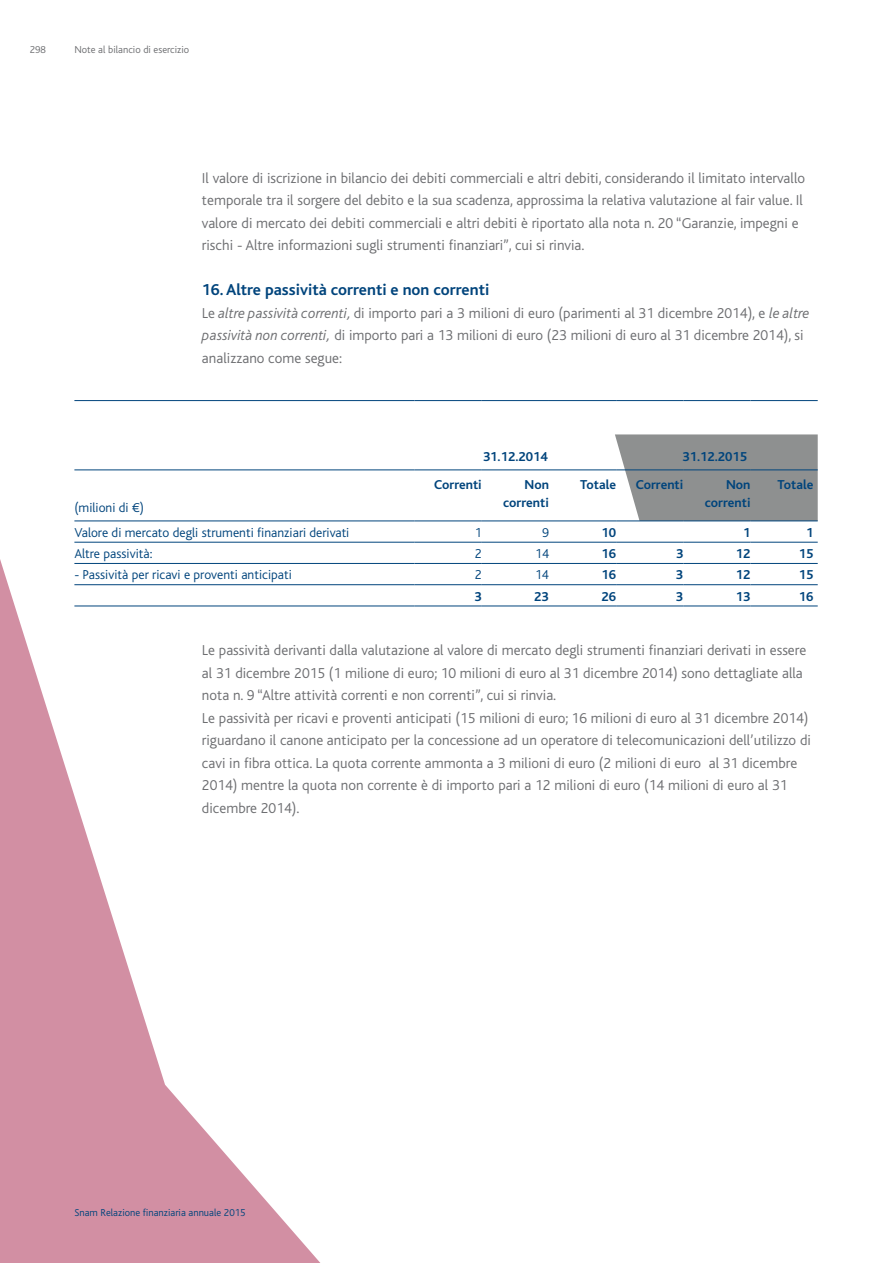
<style>
.page{position:relative;width:893px;height:1263px;background:#fff}
.page>*{position:absolute;margin:0;border:0;box-sizing:border-box;transform-origin:0 0}
.t1{font:700 16.5px "Bliss";color:#00447c}
.t2{font:300 15px/22.5px "Bliss";color:#6d6e71}
.t3{font:300 13.5px "Bliss";color:#00447c}
.t4{font:700 13.5px/18px "Bliss";color:#00447c;text-align:right}
.t5{font:300 10.5px "Bliss";color:#00447c}
.t6{font:300 10.5px "Bliss";color:#6d6e71}
.s1{font-style:italic}
</style>
<div class="page">
<svg style="left:0;top:559px;width:320px;height:704px"></svg>
<svg style="left:615px;top:434px;width:203px;height:86px;background:#949697"></svg>
<hr style="left:74px;top:400px;width:341px;height:1px;background:#00447c">
<hr style="left:415px;top:400px;width:67px;height:1px;background:#00447c">
<hr style="left:482px;top:400px;width:67px;height:1px;background:#00447c">
<hr style="left:549px;top:400px;width:67px;height:1px;background:#00447c">
<hr style="left:616px;top:400px;width:67px;height:1px;background:#00447c">
<hr style="left:683px;top:400px;width:67px;height:1px;background:#00447c">
<hr style="left:750px;top:400px;width:68px;height:1px;background:#00447c">
<hr style="left:74px;top:469px;width:341px;height:1px;background:#00447c">
<hr style="left:415px;top:469px;width:67px;height:1px;background:#00447c">
<hr style="left:482px;top:469px;width:67px;height:1px;background:#00447c">
<hr style="left:549px;top:469px;width:67px;height:1px;background:#00447c">
<hr style="left:616px;top:469px;width:67px;height:1px;background:#00447c">
<hr style="left:683px;top:469px;width:67px;height:1px;background:#00447c">
<hr style="left:750px;top:469px;width:68px;height:1px;background:#00447c">
<hr style="left:74px;top:520px;width:341px;height:1px;background:#00447c">
<hr style="left:415px;top:520px;width:67px;height:1px;background:#00447c">
<hr style="left:482px;top:520px;width:67px;height:1px;background:#00447c">
<hr style="left:549px;top:520px;width:67px;height:1px;background:#00447c">
<hr style="left:616px;top:520px;width:67px;height:1px;background:#00447c">
<hr style="left:683px;top:520px;width:67px;height:1px;background:#00447c">
<hr style="left:750px;top:520px;width:68px;height:1px;background:#00447c">
<hr style="left:74px;top:542px;width:341px;height:1px;background:#00447c">
<hr style="left:415px;top:542px;width:67px;height:1px;background:#00447c">
<hr style="left:482px;top:542px;width:67px;height:1px;background:#00447c">
<hr style="left:549px;top:542px;width:67px;height:1px;background:#00447c">
<hr style="left:616px;top:542px;width:67px;height:1px;background:#00447c">
<hr style="left:683px;top:542px;width:67px;height:1px;background:#00447c">
<hr style="left:750px;top:542px;width:68px;height:1px;background:#00447c">
<hr style="left:74px;top:563px;width:341px;height:1px;background:#00447c">
<hr style="left:415px;top:563px;width:67px;height:1px;background:#00447c">
<hr style="left:482px;top:563px;width:67px;height:1px;background:#00447c">
<hr style="left:549px;top:563px;width:67px;height:1px;background:#00447c">
<hr style="left:616px;top:563px;width:67px;height:1px;background:#00447c">
<hr style="left:683px;top:563px;width:67px;height:1px;background:#00447c">
<hr style="left:750px;top:563px;width:68px;height:1px;background:#00447c">
<hr style="left:74px;top:584px;width:341px;height:1px;background:#00447c">
<hr style="left:74px;top:606px;width:341px;height:1px;background:#00447c">
<hr style="left:415px;top:584px;width:67px;height:1px;background:#00447c">
<hr style="left:415px;top:606px;width:67px;height:1px;background:#00447c">
<hr style="left:482px;top:584px;width:67px;height:1px;background:#00447c">
<hr style="left:482px;top:606px;width:67px;height:1px;background:#00447c">
<hr style="left:549px;top:584px;width:67px;height:1px;background:#00447c">
<hr style="left:549px;top:606px;width:67px;height:1px;background:#00447c">
<hr style="left:616px;top:584px;width:67px;height:1px;background:#00447c">
<hr style="left:616px;top:606px;width:67px;height:1px;background:#00447c">
<hr style="left:683px;top:584px;width:67px;height:1px;background:#00447c">
<hr style="left:683px;top:606px;width:67px;height:1px;background:#00447c">
<hr style="left:750px;top:584px;width:68px;height:1px;background:#00447c">
<hr style="left:750px;top:606px;width:68px;height:1px;background:#00447c">
<p class="t6" style="left:30px;top:44px;width:18px">298</p>
<p class="t6" style="left:74px;top:44px;width:116px">Note al bilancio di esercizio</p>
<p class="t2" style="left:202px;top:167px;width:605px">Il valore di iscrizione in bilancio dei debiti commerciali e altri debiti, considerando il limitato intervallo temporale tra il sorgere del debito e la sua scadenza, approssima la relativa valutazione al fair value. Il valore di mercato dei debiti commerciali e altri debiti è riportato alla nota n. 20 “Garanzie, impegni e rischi - Altre informazioni sugli strumenti finanziari”, cui si rinvia.</p>
<p class="t1" style="left:202px;top:281px;width:289px">16. Altre passività correnti e non correnti</p>
<p class="t2" style="left:202px;top:302px;width:609px">Le <span class="s1">altre passività correnti,</span> di importo pari a 3 milioni di euro (parimenti al 31 dicembre 2014), e <span class="s1">le altre passività non correnti,</span> di importo pari a 13 milioni di euro (23 milioni di euro al 31 dicembre 2014), si analizzano come segue:</p>
<p class="t3" style="left:74px;top:501px;width:71px">(milioni di €)</p>
<p class="t4" style="left:483px;top:448px;width:66px">31.12.2014</p>
<p class="t4" style="left:682px;top:448px;width:66px">31.12.2015</p>
<p class="t4" style="left:434px;top:476px;width:49px">Correnti</p>
<p class="t4" style="left:503px;top:476px;width:47px">Non correnti</p>
<p class="t4" style="left:580px;top:476px;width:37px">Totale</p>
<p class="t4" style="left:636px;top:476px;width:49px">Correnti</p>
<p class="t4" style="left:705px;top:476px;width:47px">Non correnti</p>
<p class="t4" style="left:778px;top:476px;width:37px">Totale</p>
<p class="t3" style="left:74px;top:525px;width:276px">Valore di mercato degli strumenti finanziari derivati</p>
<p class="t3" style="left:475px;top:525px;width:8px">1</p>
<p class="t3" style="left:542px;top:525px;width:8px">9</p>
<p class="t4" style="left:601px;top:524px;width:16px">10</p>
<p class="t4" style="left:743px;top:524px;width:9px">1</p>
<p class="t4" style="left:806px;top:524px;width:9px">1</p>
<p class="t3" style="left:74px;top:546px;width:80px">Altre passività:</p>
<p class="t3" style="left:475px;top:546px;width:8px">2</p>
<p class="t3" style="left:535px;top:546px;width:15px">14</p>
<p class="t4" style="left:601px;top:545px;width:16px">16</p>
<p class="t4" style="left:676px;top:545px;width:9px">3</p>
<p class="t4" style="left:736px;top:545px;width:16px">12</p>
<p class="t4" style="left:799px;top:545px;width:16px">15</p>
<p class="t3" style="left:74px;top:568px;width:219px">- Passività per ricavi e proventi anticipati</p>
<p class="t3" style="left:475px;top:568px;width:8px">2</p>
<p class="t3" style="left:535px;top:568px;width:15px">14</p>
<p class="t4" style="left:601px;top:566px;width:16px">16</p>
<p class="t4" style="left:676px;top:566px;width:9px">3</p>
<p class="t4" style="left:736px;top:566px;width:16px">12</p>
<p class="t4" style="left:799px;top:566px;width:16px">15</p>
<p class="t4" style="left:474px;top:587px;width:9px">3</p>
<p class="t4" style="left:534px;top:587px;width:16px">23</p>
<p class="t4" style="left:601px;top:587px;width:16px">26</p>
<p class="t4" style="left:676px;top:587px;width:9px">3</p>
<p class="t4" style="left:736px;top:587px;width:16px">13</p>
<p class="t4" style="left:799px;top:587px;width:16px">16</p>
<p class="t2" style="left:202px;top:639px;width:610px">Le passività derivanti dalla valutazione al valore di mercato degli strumenti finanziari derivati in essere al 31 dicembre 2015 (1 milione di euro; 10 milioni di euro al 31 dicembre 2014) sono dettagliate alla nota n. 9 “Altre attività correnti e non correnti”, cui si rinvia.<br>Le passività per ricavi e proventi anticipati (15 milioni di euro; 16 milioni di euro al 31 dicembre 2014) riguardano il canone anticipato per la concessione ad un operatore di telecomunicazioni dell’utilizzo di cavi in fibra ottica. La quota corrente ammonta a 3 milioni di euro (2 milioni di euro al 31 dicembre 2014) mentre la quota non corrente è di importo pari a 12 milioni di euro (14 milioni di euro al 31 dicembre 2014).</p>
<p class="t5" style="left:74px;top:1207px;width:173px">Snam Relazione finanziaria annuale 2015</p>
</div>
